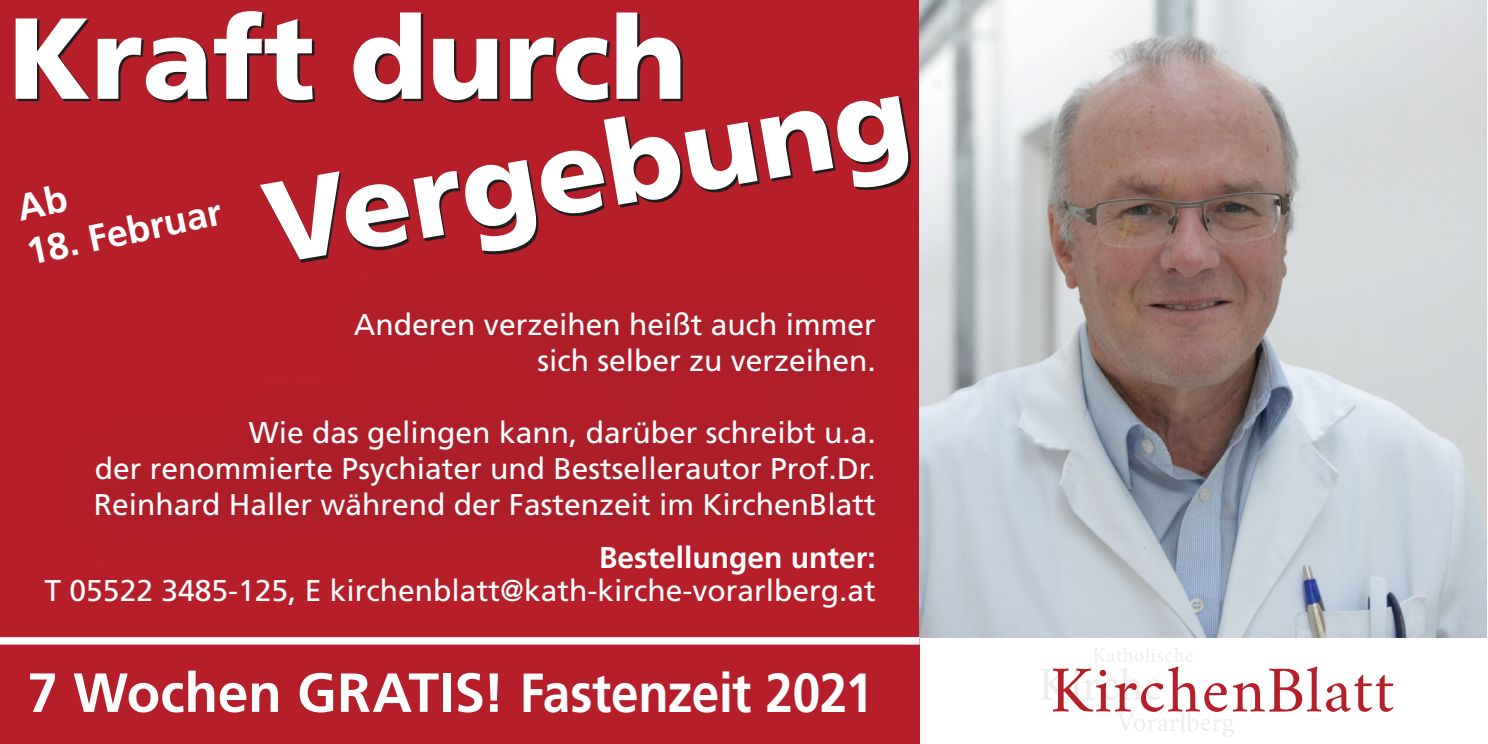
<style>
.page{position:relative;width:1488px;height:744px;background:#fff}
.page>*{position:absolute;margin:0;border:0;box-sizing:border-box;transform-origin:0 0}
.t1{font:900 115px "Frutiger LT Std";color:#fff}
._22_Titel_Frutiger{font:700 55px "Frutiger LT Std";letter-spacing:-.005em;color:#fff}
.t2{font:700 37.5px "Frutiger LT Std";color:#fff}
.t3{font:30px/33.2px "Frutiger LT Std";color:#fff;text-align:right}
.s1{font-weight:700}
</style>
<div class="page">
<div style="left:0;top:0;width:919px;height:744px;background:#b61f2a"></div>
<img style="left:919px;top:0;width:567px;height:637px">
<svg style="left:1041px;top:648px;width:352px;height:89px"></svg>
<div style="left:45px;top:263px;width:886px;height:314px;background:#b21e29"></div>
<div style="left:1449px;top:499px;width:37px;height:124px;background:#1d1d1b;opacity:.75"></div>
<svg style="left:18px;top:13px;width:664px;height:90px"></svg>
<svg style="left:262px;top:98px;width:648px;height:164px"></svg>
<div style="left:0;top:637px;width:919px;height:7px;background:#fff"></div>
<p class="t1" style="left:8px;top:-11px;width:680px">Kraft durch</p>
<p class="t1" style="left:253px;top:157px;width:654px;rotate:-10deg">Vergebung</p>
<p class="t2" style="left:23px;top:231px;width:199px;rotate:-12deg">18. Februar</p>
<p class="t3" style="left:354px;top:308px;width:523px">Anderen verzeihen heißt auch immer</p>
<p class="t3" style="left:537px;top:344px;width:340px">sich selber zu verzeihen.</p>
<p class="t3" style="left:249px;top:416px;width:628px">Wie das gelingen kann, darüber schreibt u.a.</p>
<p class="t3" style="left:95px;top:452px;width:782px">der renommierte Psychiater und Bestsellerautor Prof.Dr.</p>
<p class="t3" style="left:94px;top:488px;width:783px">Reinhard Haller während der Fastenzeit im KirchenBlatt</p>
<p class="t3" style="left:45px;top:541px;width:832px"><span class="s1">Bestellungen unter:<br></span>T 05522 3485-125, E kirchenblatt@kath-kirche-vorarlberg.at</p>
<p class="_22_Titel_Frutiger" style="left:27px;top:660px;width:847px">7 Wochen GRATIS! Fastenzeit 2021</p>
</div>
